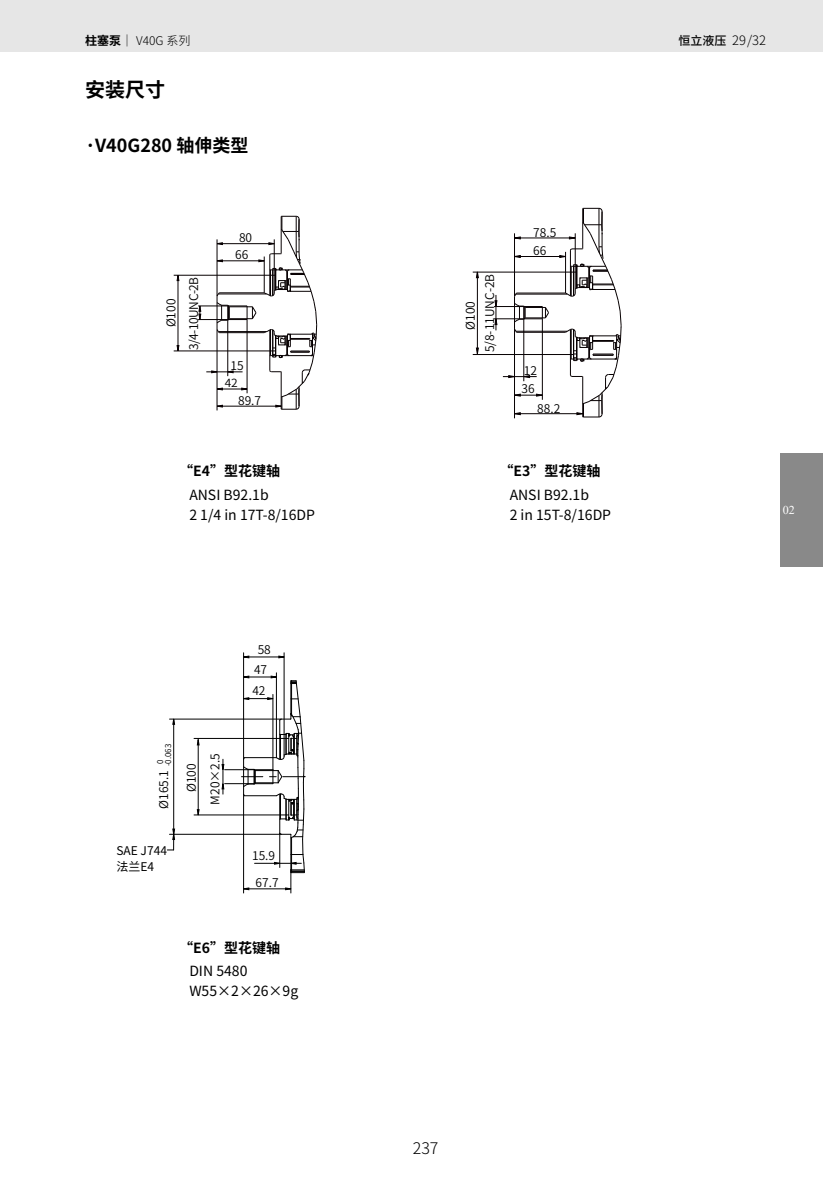
<style>
.page{position:relative;width:823px;height:1191px;background:#fff}
.page>*{position:absolute;margin:0;border:0;box-sizing:border-box;transform-origin:0 0}
.t1{font:700 20px "Noto Sans Hans";color:#000}
.t2{font:700 18px "Noto Sans Hans";color:#000}
.t3{font:300 16px "Noto Sans Hans";color:#000}
.t4{font:14px/20px "Noto Sans Hans";color:#000}
.t5{font:700 14px "Noto Sans Hans";color:#000}
.t6{font:300 13px "Noto Sans Hans";color:#000}
.t7{font:600 12px/20.6px "Noto Sans Hans";color:#000;text-align:center}
.t8{font:12px/16px "Noto Sans Hans";color:#000}
.t9{font:300 12px "Noto Sans Hans";color:#000}
.t10{font:12px "Times New Roman";color:#fff}
.t11{font:600 11.2px "Noto Sans Hans";color:#000;scale:1.07 1}
.t12{font:600 8px/8px "Noto Sans Hans";color:#000}
.s1{font-weight:700}
.s2{font-weight:500;font-size:12px}
</style>
<div class="page">
<div style="left:0;top:0;width:822px;height:51px;background:#e6e6e6"></div>
<div style="left:780px;top:454px;width:42px;height:113px;background:#898989"></div>
<svg style="left:244px;top:655px;width:6px;height:4px"></svg>
<svg style="left:278px;top:655px;width:7px;height:4px"></svg>
<svg style="left:221px;top:763px;width:4px;height:7px"></svg>
<svg style="left:221px;top:782px;width:4px;height:8px"></svg>
<svg style="left:196px;top:739px;width:4px;height:7px"></svg>
<svg style="left:196px;top:808px;width:4px;height:8px"></svg>
<svg style="left:172px;top:719px;width:3px;height:6px"></svg>
<hr style="left:173px;top:719px;width:1px;height:115px;background:#000">
<hr style="left:198px;top:738px;width:1px;height:77px;background:#000">
<svg style="left:167px;top:828px;width:8px;height:22px"></svg>
<hr style="left:169px;top:834px;width:112px;height:1px;background:#000">
<hr style="left:222px;top:759px;width:1px;height:35px;background:#000">
<hr style="left:194px;top:814px;width:92px;height:1px;background:#000">
<hr style="left:243px;top:653px;width:1px;height:106px;background:#000">
<hr style="left:224px;top:783px;width:30px;height:1px;background:#000">
<hr style="left:276px;top:673px;width:1px;height:84px;background:#000">
<hr style="left:224px;top:769px;width:30px;height:1px;background:#000">
<hr style="left:283px;top:653px;width:1px;height:102px;background:#000">
<hr style="left:194px;top:738px;width:92px;height:1px;background:#000">
<hr style="left:169px;top:718px;width:112px;height:1px;background:#000">
<hr style="left:243px;top:656px;width:41px;height:1px;background:#000">
<svg style="left:241px;top:675px;width:64px;height:218px"></svg>
<svg style="left:176px;top:344px;width:4px;height:8px"></svg>
<svg style="left:176px;top:274px;width:4px;height:7px"></svg>
<hr style="left:177px;top:275px;width:1px;height:76px;background:#070002">
<svg style="left:198px;top:306px;width:4px;height:13px"></svg>
<hr style="left:206px;top:371px;width:36px;height:1px;background:#070002">
<hr style="left:174px;top:350px;width:99px;height:1px;background:#070002">
<hr style="left:198px;top:319px;width:30px;height:1px;background:#070002">
<hr style="left:198px;top:305px;width:30px;height:1px;background:#070002">
<hr style="left:174px;top:275px;width:99px;height:1px;background:#070002">
<svg style="left:210px;top:216px;width:107px;height:194px"></svg>
<svg style="left:515px;top:236px;width:6px;height:4px"></svg>
<svg style="left:475px;top:347px;width:4px;height:7px"></svg>
<svg style="left:475px;top:271px;width:4px;height:8px"></svg>
<svg style="left:515px;top:412px;width:6px;height:4px"></svg>
<svg style="left:515px;top:255px;width:6px;height:3px"></svg>
<svg style="left:507px;top:375px;width:7px;height:3px"></svg>
<svg style="left:522px;top:374px;width:8px;height:4px"></svg>
<hr style="left:516px;top:332px;width:49px;height:1px;background:#070002">
<hr style="left:515px;top:331px;width:52px;height:1px;background:#070002">
<hr style="left:515px;top:294px;width:52px;height:1px;background:#070002">
<hr style="left:516px;top:293px;width:49px;height:1px;background:#070002">
<svg style="left:513px;top:292px;width:36px;height:41px"></svg>
<hr style="left:476px;top:272px;width:1px;height:82px;background:#070002">
<hr style="left:495px;top:295px;width:1px;height:35px;background:#070002">
<hr style="left:514px;top:329px;width:1px;height:89px;background:#070002">
<hr style="left:514px;top:233px;width:1px;height:63px;background:#070002">
<hr style="left:523px;top:319px;width:1px;height:62px;background:#070002">
<hr style="left:541px;top:319px;width:1px;height:81px;background:#070002">
<hr style="left:514px;top:413px;width:68px;height:1px;background:#070002">
<svg style="left:515px;top:393px;width:28px;height:4px"></svg>
<hr style="left:502px;top:376px;width:34px;height:1px;background:#070002">
<hr style="left:472px;top:354px;width:101px;height:1px;background:#070002">
<hr style="left:494px;top:318px;width:30px;height:1px;background:#070002">
<hr style="left:494px;top:306px;width:30px;height:1px;background:#070002">
<hr style="left:472px;top:272px;width:101px;height:1px;background:#070002">
<hr style="left:514px;top:256px;width:51px;height:1px;background:#070002">
<hr style="left:514px;top:238px;width:61px;height:1px;background:#070002">
<svg style="left:558px;top:208px;width:63px;height:210px"></svg>
<p class="t9" style="left:85px;top:33px;width:107px"><span class="s1">柱塞泵</span>｜ V40G 系列</p>
<p class="t6" style="left:678px;top:33px;width:89px"><span class="s2">恒立液压</span> 29/32</p>
<h1 class="t1" style="left:85px;top:78px;width:81px">安装尺寸</h1>
<h2 class="t2" style="left:85px;top:135px;width:165px">·V40G280 轴伸类型</h2>
<p class="t7" style="left:161px;top:327px;width:30px;rotate:-90deg">Ø100</p>
<p class="t7" style="left:235px;top:230px;width:18px;line-height:16.4px">80<br>66</p>
<p class="t7" style="left:183px;top:350px;width:75px;rotate:-90deg">3/4-10UNC-2B</p>
<p class="t7" style="left:461px;top:352px;width:80px;line-height:19.2px;rotate:-90deg">Ø100<br>5/8-11UNC-2B</p>
<p class="t7" style="left:230px;top:355px;width:15px">15</p>
<p class="t11" style="left:224px;top:377px;width:14px">42</p>
<p class="t7" style="left:238px;top:390px;width:25px">89.7</p>
<p class="t7" style="left:533px;top:224px;width:25px;line-height:18px;text-align:left">78.5<br>66</p>
<p class="t7" style="left:523px;top:361px;width:15px">12</p>
<p class="t7" style="left:521px;top:379px;width:15px">36</p>
<p class="t7" style="left:537px;top:398px;width:25px">88.2</p>
<p class="t5" style="left:179px;top:463px;width:102px">“E4”型花键轴</p>
<p class="t5" style="left:499px;top:463px;width:102px">“E3”型花键轴</p>
<p class="t4" style="left:189px;top:485px;width:127px">ANSI B92.1b<br>2 1/4 in 17T-8/16DP</p>
<p class="t4" style="left:509px;top:485px;width:103px">ANSI B92.1b<br>2 in 15T-8/16DP</p>
<p class="t10" style="left:782px;top:502px;width:13px">02</p>
<p class="t12" style="left:156px;top:766px;width:24px;text-indent:3px;rotate:-90deg">0 -0.063</p>
<p class="t7" style="left:154px;top:808px;width:40px;rotate:-90deg">Ø165.1</p>
<p class="t8" style="left:116px;top:842px;width:52px">SAE J744法兰E4</p>
<p class="t7" style="left:181px;top:792px;width:30px;rotate:-90deg">Ø100</p>
<p class="t7" style="left:205px;top:804px;width:53px;rotate:-90deg">M20×2.5</p>
<p class="t7" style="left:252px;top:639px;width:20px">58<br>47<br>42</p>
<p class="t7" style="left:252px;top:845px;width:25px">15.9</p>
<p class="t7" style="left:255px;top:872px;width:25px">67.7</p>
<p class="t5" style="left:179px;top:940px;width:102px">“E6”型花键轴</p>
<p class="t4" style="left:189px;top:961px;width:110px">DIN 5480<br>W55×2×26×9g</p>
<h3 class="t3" style="left:412px;top:1139px;width:27px">237</h3>
</div>
